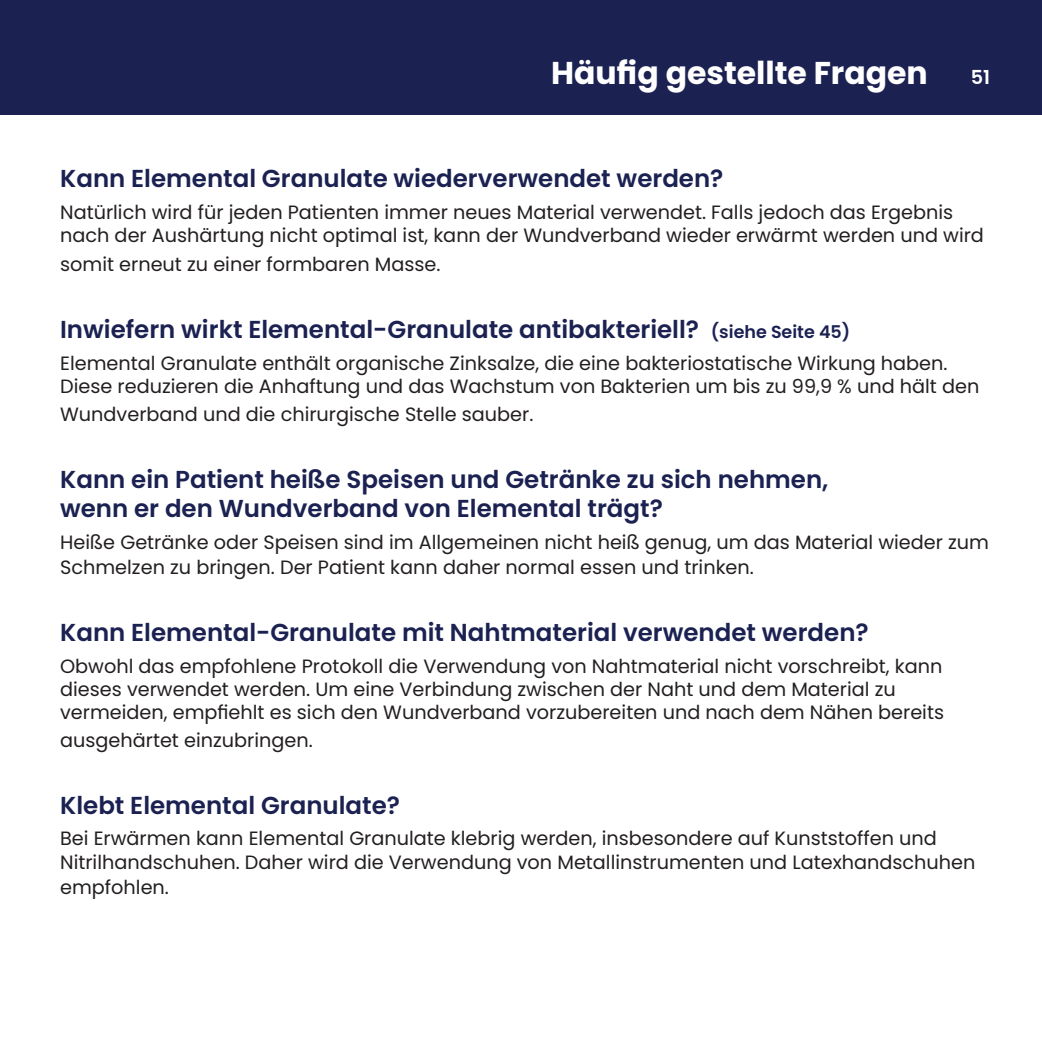
<style>
.page{position:relative;width:1042px;height:1042px;background:#fff}
.page>*{position:absolute;margin:0;border:0;box-sizing:border-box;transform-origin:0 0}
.t1{font:700 31.5px "Poppins";color:#fff}
.faq-title{font:600 24.5px/29.4px "Poppins";color:#1b2252}
.faq-txt{font:19.25px/23.1px "Poppins";color:#231f20}
.txt-s{font:19.25px/25.2px "Poppins";color:#231f20}
.Basisalinea{font:600 19.25px "Poppins";color:#fff}
.s1{font-size:17.5px}
</style>
<div class="page">
<div style="left:0;top:0;width:1042px;height:114px;background:#1b2252"></div>
<p class="t1" style="left:551px;top:55px;width:378px">Häufig gestellte Fragen</p>
<p class="Basisalinea" style="left:971px;top:66px;width:21px">51</p>
<p class="faq-title" style="left:60px;top:164px;width:665px">Kann Elemental Granulate wiederverwendet werden?</p>
<p class="faq-txt" style="left:60px;top:200px;width:925px">Natürlich wird für jeden Patienten immer neues Material verwendet. Falls jedoch das Ergebnis nach der Aushärtung nicht optimal ist, kann der Wundverband wieder erwärmt werden und wird</p>
<p class="faq-txt" style="left:60px;top:253px;width:382px">somit erneut zu einer formbaren Masse.</p>
<p class="faq-title" style="left:60px;top:315px;width:792px">Inwiefern wirkt Elemental-Granulate antibakteriell? <span class="s1">(siehe Seite 45)</span></p>
<p class="faq-txt" style="left:60px;top:351px;width:920px">Elemental Granulate enthält organische Zinksalze, die eine bakteriostatische Wirkung haben.<br>Diese reduzieren die Anhaftung und das Wachstum von Bakterien um bis zu 99,9 % und hält den</p>
<p class="faq-txt" style="left:60px;top:402px;width:475px">Wundverband und die chirurgische Stelle sauber.</p>
<p class="faq-title" style="left:60px;top:465px;width:770px">Kann ein Patient heiße Speisen und Getränke zu sich nehmen, wenn er den Wundverband von Elemental trägt?</p>
<p class="txt-s" style="left:60px;top:529px;width:930px">Heiße Getränke oder Speisen sind im Allgemeinen nicht heiß genug, um das Material wieder zum<br>Schmelzen zu bringen. Der Patient kann daher normal essen und trinken.</p>
<p class="faq-title" style="left:60px;top:618px;width:810px">Kann Elemental-Granulate mit Nahtmaterial verwendet werden?</p>
<p class="faq-txt" style="left:60px;top:654px;width:885px">Obwohl das empfohlene Protokoll die Verwendung von Nahtmaterial nicht vorschreibt, kann dieses verwendet werden. Um eine Verbindung zwischen der Naht und dem Material zu vermeiden, empfiehlt es sich den Wundverband vorzubereiten und nach dem Nähen bereits</p>
<p class="faq-txt" style="left:60px;top:728px;width:254px">ausgehärtet einzubringen.</p>
<p class="faq-title" style="left:60px;top:791px;width:341px">Klebt Elemental Granulate?</p>
<p class="faq-txt" style="left:60px;top:827px;width:917px">Bei Erwärmen kann Elemental Granulate klebrig werden, insbesondere auf Kunststoffen und<br>Nitrilhandschuhen. Daher wird die Verwendung von Metallinstrumenten und Latexhandschuhen</p>
<p class="faq-txt" style="left:60px;top:875px;width:110px">empfohlen.</p>
</div>
